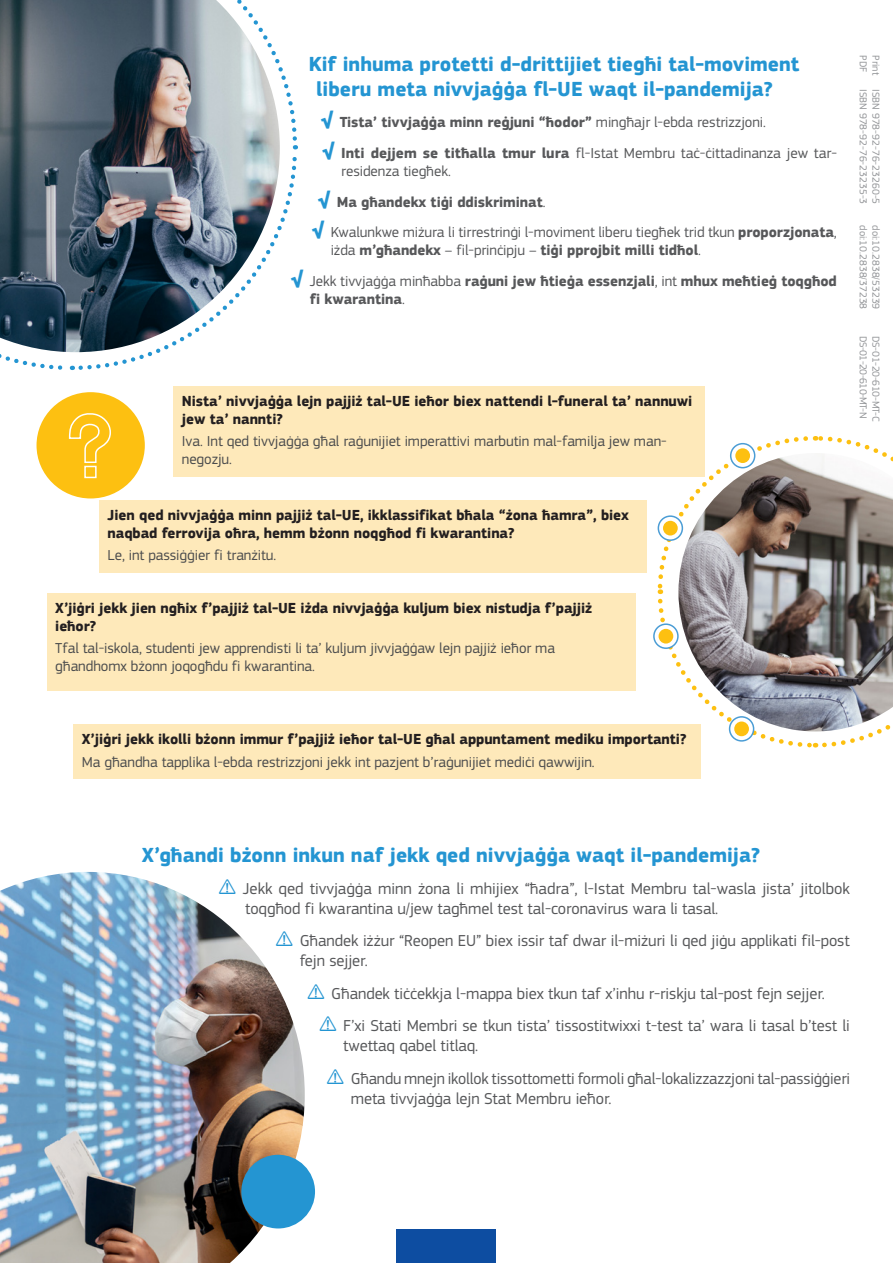
<style>
.page{position:relative;width:893px;height:1263px;background:#fff}
.page>*{position:absolute;margin:0;border:0;box-sizing:border-box;transform-origin:0 0}
.title_1{font:700 21px/25.2px "EC Square Sans Pro";color:#2495d2}
.t1{font:16.5px/19.8px "EC Square Sans Pro";letter-spacing:-.005em;color:#57585a}
.bullet_2_start{font:700 15px/18px "EC Square Sans Pro";letter-spacing:-.005em;color:#231f20}
.bullet_2{font:15px/18px "EC Square Sans Pro";letter-spacing:-.005em;color:#4b4c4d}
.t2{font:15px/18px "EC Square Sans Pro";letter-spacing:-.005em;color:#57585a}
.t3{font:700 15px/18px "EC Square Sans Pro";letter-spacing:-.005em;color:#57585a}
.ids{font:10.5px "EC Square Sans Pro";color:#939598}
.ids-2{font:10.5px "EC Square Sans Pro";letter-spacing:-.03em;color:#939598}
.ids-3{font:10.5px "EC Square Sans Pro";letter-spacing:-.05em;color:#939598}
.s1{font-size:21px;color:#2495d2}
.s2{font-weight:400}
.s3{font-weight:700;font-size:21px;color:#2495d2}
.s4{font-weight:700}
</style>
<div class="page">
<div style="left:397px;top:1230px;width:99px;height:33px;background:#0d4da1"></div>
<img style="left:0;top:0;width:298px;height:371px">
<svg style="left:655px;top:436px;width:231px;height:312px"></svg>
<div style="left:731px;top:444px;width:24px;height:24px;background:#fff;border-radius:50%"></div>
<div style="left:730px;top:443px;width:25px;height:25px;border:2px solid #4b9dd5;border-radius:50%"></div>
<svg style="left:735px;top:448px;width:15px;height:15px"></svg>
<svg style="left:658px;top:516px;width:24px;height:24px"></svg>
<div style="left:658px;top:515px;width:25px;height:26px;border:2px solid #4b9dd5;border-radius:50%"></div>
<div style="left:663px;top:521px;width:15px;height:14px;background:#fdc011;border-radius:50%"></div>
<svg style="left:654px;top:624px;width:24px;height:24px"></svg>
<div style="left:653px;top:623px;width:26px;height:26px;border:2px solid #4b9dd5;border-radius:50%"></div>
<div style="left:658px;top:629px;width:15px;height:14px;background:#fdc011;border-radius:50%"></div>
<svg style="left:730px;top:717px;width:24px;height:24px"></svg>
<div style="left:729px;top:716px;width:25px;height:26px;border:2px solid #4b9dd5;border-radius:50%"></div>
<div style="left:734px;top:721px;width:15px;height:15px;background:#fdc011;border-radius:50%"></div>
<img style="left:678px;top:453px;width:215px;height:278px">
<img style="left:0;top:872px;width:305px;height:391px">
<div style="left:173px;top:386px;width:532px;height:50px;background:#fee9ba"></div>
<div style="left:173px;top:426px;width:532px;height:50px;background:#fee9ba"></div>
<div style="left:99px;top:500px;width:547px;height:50px;background:#fee9ba"></div>
<div style="left:99px;top:540px;width:547px;height:32px;background:#fee9ba"></div>
<div style="left:73px;top:725px;width:628px;height:32px;background:#fee9ba"></div>
<div style="left:73px;top:747px;width:628px;height:32px;background:#fee9ba"></div>
<div style="left:47px;top:593px;width:589px;height:50px;background:#fee9ba"></div>
<div style="left:47px;top:634px;width:589px;height:56px;background:#fee9ba"></div>
<div style="left:241px;top:1155px;width:74px;height:73px;background:#2495d2;border-radius:50%"></div>
<div style="left:37px;top:392px;width:108px;height:106px;background:#fdc011;border-radius:50%"></div>
<svg style="left:68px;top:413px;width:43px;height:66px"></svg>
<p class="title_1" style="left:316px;top:52px;width:485px;text-indent:-8px">Kif inhuma protetti d-drittijiet tiegħi tal-moviment liberu meta nivvjaġġa fl-UE waqt il-pandemija?</p>
<p class="t3" style="left:321px;top:114px;width:447px"><span class="s1">√</span> Tista’ tivvjaġġa minn reġjuni “ħodor” <span class="s2">mingħajr l-ebda restrizzjoni.</span></p>
<p class="t2" style="left:341px;top:144px;width:497px;text-indent:-19px"><span class="s3">√</span> <span class="s4">Inti dejjem se titħalla tmur lura</span> fl-Istat Membru taċ-ċittadinanza jew tar&shy;residenza tiegħek.</p>
<p class="t3" style="left:318px;top:193px;width:229px"><span class="s1">√</span> Ma għandekx tiġi ddiskriminat<span class="s2">.</span></p>
<p class="t2" style="left:331px;top:223px;width:508px;text-indent:-19px"><span class="s3">√</span> Kwalunkwe miżura li tirrestrinġi l-moviment liberu tiegħek trid tkun <span class="s4">proporzjonata</span>, iżda <span class="s4">m’għandekx</span> – fil-prinċipju – <span class="s4">tiġi pprojbit milli tidħol</span>.</p>
<p class="t3" style="left:310px;top:273px;width:529px;text-indent:-19px"><span class="s1">√</span> <span class="s2">Jekk tivvjaġġa minħabba</span> raġuni jew ħtieġa essenzjali<span class="s2">, int</span> mhux meħtieġ toqgħod fi kwarantina<span class="s2">.</span></p>
<p class="bullet_2_start" style="left:182px;top:393px;width:512px">Nista’ nivvjaġġa lejn pajjiż tal-UE ieħor biex nattendi l-funeral ta’ nannuwi jew ta’ nannti?</p>
<p class="bullet_2" style="left:182px;top:432px;width:486px">Iva. Int qed tivvjaġġa għal raġunijiet imperattivi marbutin mal-familja jew man&shy;negozju.</p>
<p class="bullet_2_start" style="left:108px;top:506px;width:523px">Jien qed nivvjaġġa minn pajjiż tal-UE, ikklassifikat bħala “żona ħamra”, biex naqbad ferrovija oħra, hemm bżonn noqgħod fi kwarantina?</p>
<p class="bullet_2" style="left:108px;top:546px;width:170px">Le, int passiġġier fi tranżitu.</p>
<p class="bullet_2_start" style="left:55px;top:600px;width:538px">X’jiġri jekk jien ngħix f’pajjiż tal-UE iżda nivvjaġġa kuljum biex nistudja f’pajjiż ieħor?</p>
<p class="bullet_2" style="left:55px;top:640px;width:501px">Tfal tal-iskola, studenti jew apprendisti li ta’ kuljum jivvjaġġaw lejn pajjiż ieħor ma għandhomx bżonn joqogħdu fi kwarantina.</p>
<p class="ids" style="left:869px;top:55px;width:18px;rotate:90deg">PDF</p>
<p class="ids" style="left:869px;top:89px;width:116px;rotate:90deg">ISBN 978-92-76-23235-3</p>
<p class="ids" style="left:869px;top:225px;width:85px;rotate:90deg">doi:10.2838/37238</p>
<p class="ids-3" style="left:869px;top:336px;width:84px;rotate:90deg">DS-01-20-610-MT-N</p>
<p class="ids" style="left:882px;top:55px;width:21px;rotate:90deg">Print</p>
<p class="ids" style="left:882px;top:89px;width:116px;rotate:90deg">ISBN 978-92-76-23260-5</p>
<p class="ids" style="left:882px;top:225px;width:85px;rotate:90deg">doi:10.2838/53239</p>
<p class="ids-2" style="left:882px;top:336px;width:87px;rotate:90deg">DS-01-20-610-MT-C</p>
<p class="bullet_2_start" style="left:82px;top:731px;width:606px">X’jiġri jekk ikolli bżonn immur f’pajjiż ieħor tal-UE għal appuntament mediku importanti?</p>
<p class="bullet_2" style="left:82px;top:753px;width:514px">Ma għandha tapplika l-ebda restrizzjoni jekk int pazjent b’raġunijiet mediċi qawwijin.</p>
<p class="title_1" style="left:142px;top:843px;width:620px">X’għandi bżonn inkun naf jekk qed nivvjaġġa waqt il-pandemija?</p>
<p class="t1" style="left:245px;top:879px;width:606px;text-indent:-27px"><span class="s3">⚠</span> Jekk qed tivvjaġġa minn żona li mhijiex “ħadra”, l-Istat Membru tal-wasla jista’ jitolbok toqgħod fi kwarantina u/jew tagħmel test tal-coronavirus wara li tasal.</p>
<p class="t1" style="left:300px;top:931px;width:551px;text-indent:-25px"><span class="s3">⚠</span> Għandek iżżur “Reopen EU” biex issir taf dwar il-miżuri li qed jiġu applikati fil-post fejn sejjer.</p>
<p class="t1" style="left:307px;top:983px;width:520px"><span class="s3">⚠</span> Għandek tiċċekkja l-mappa biex tkun taf x’inhu r-riskju tal-post fejn sejjer.</p>
<p class="t1" style="left:343px;top:1016px;width:508px;text-indent:-25px"><span class="s3">⚠</span> F’xi Stati Membri se tkun tista’ tissostitwixxi t-test ta’ wara li tasal b’test li twettaq qabel titlaq.</p>
<p class="t1" style="left:351px;top:1068px;width:501px;text-indent:-25px"><span class="s3">⚠</span> Għandu mnejn ikollok tissottometti formoli għal-lokalizzazzjoni tal-passiġġieri meta tivvjaġġa lejn Stat Membru ieħor.</p>
</div>
